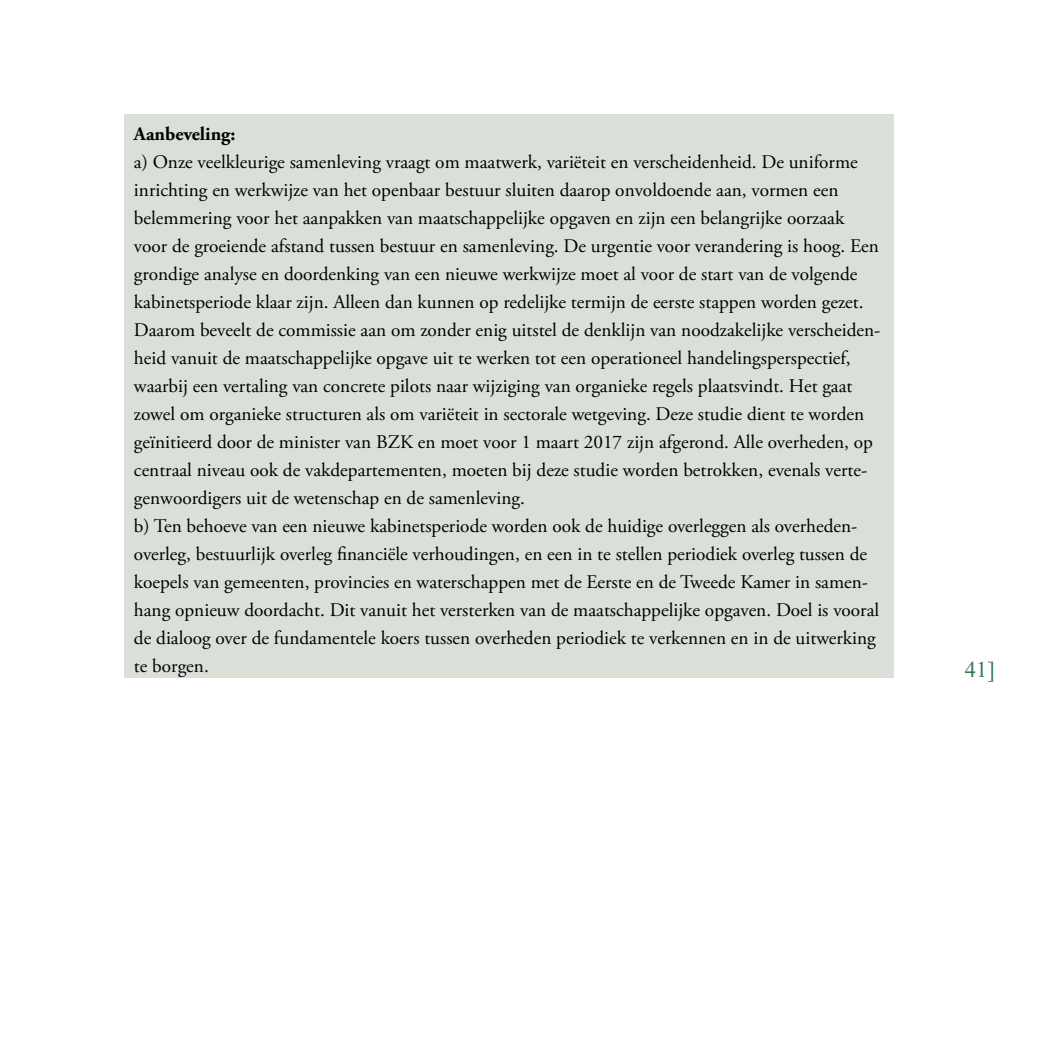
<style>
.page{position:relative;width:1042px;height:1042px;background:#fff}
.page>*{position:absolute;margin:0;border:0;box-sizing:border-box;transform-origin:0 0}
.t1{font:28px "Aparajita";color:#357951}
._004_Broodtekst___8{font:19.25px/28px "Adobe Garamond Pro";color:#000}
._004_Broodtekst___8-2{font:700 19.25px "Adobe Garamond Pro";color:#000}
</style>
<div class="page">
<div style="left:124px;top:114px;width:769px;height:563px;background:#dae0d8"></div>
<p class="_004_Broodtekst___8-2" style="left:134px;top:123px;width:103px">Aanbeveling:</p>
<p class="_004_Broodtekst___8" style="left:134px;top:149px;width:748px">a) Onze veelkleurige samenleving vraagt om maatwerk, variëteit en verscheidenheid. De uniforme inrichting en werkwijze van het openbaar bestuur sluiten daarop onvoldoende aan, vormen een belemmering voor het aanpakken van maatschappelijke opgaven en zijn een belangrijke oorzaak voor de groeiende afstand tussen bestuur en samenleving. De urgentie voor verandering is hoog. Een grondige analyse en doordenking van een nieuwe werkwijze moet al voor de start van de volgende kabinetsperiode klaar zijn. Alleen dan kunnen op redelijke termijn de eerste stappen worden gezet.<br>Daarom beveelt de commissie aan om zonder enig uitstel de denklijn van noodzakelijke verscheiden&shy;heid vanuit de maatschappelijke opgave uit te werken tot een operationeel handelingsperspectief, waarbij een vertaling van concrete pilots naar wijziging van organieke regels plaatsvindt. Het gaat zowel om organieke structuren als om variëteit in sectorale wetgeving. Deze studie dient te worden geïnitieerd door de minister van BZK en moet voor 1 maart 2017 zijn afgerond. Alle overheden, op centraal niveau ook de vakdepartementen, moeten bij deze studie worden betrokken, evenals verte&shy;genwoordigers uit de wetenschap en de samenleving.</p>
<p class="_004_Broodtekst___8" style="left:134px;top:513px;width:747px">b) Ten behoeve van een nieuwe kabinetsperiode worden ook de huidige overleggen als overheden&shy;overleg, bestuurlijk overleg financiële verhoudingen, en een in te stellen periodiek overleg tussen de koepels van gemeenten, provincies en waterschappen met de Eerste en de Tweede Kamer in samen&shy;hang opnieuw doordacht. Dit vanuit het versterken van de maatschappelijke opgaven. Doel is vooral de dialoog over de fundamentele koers tussen overheden periodiek te verkennen en in de uitwerking te borgen.</p>
<h1 class="t1" style="left:965px;top:655px;width:32px">41]</h1>
</div>
